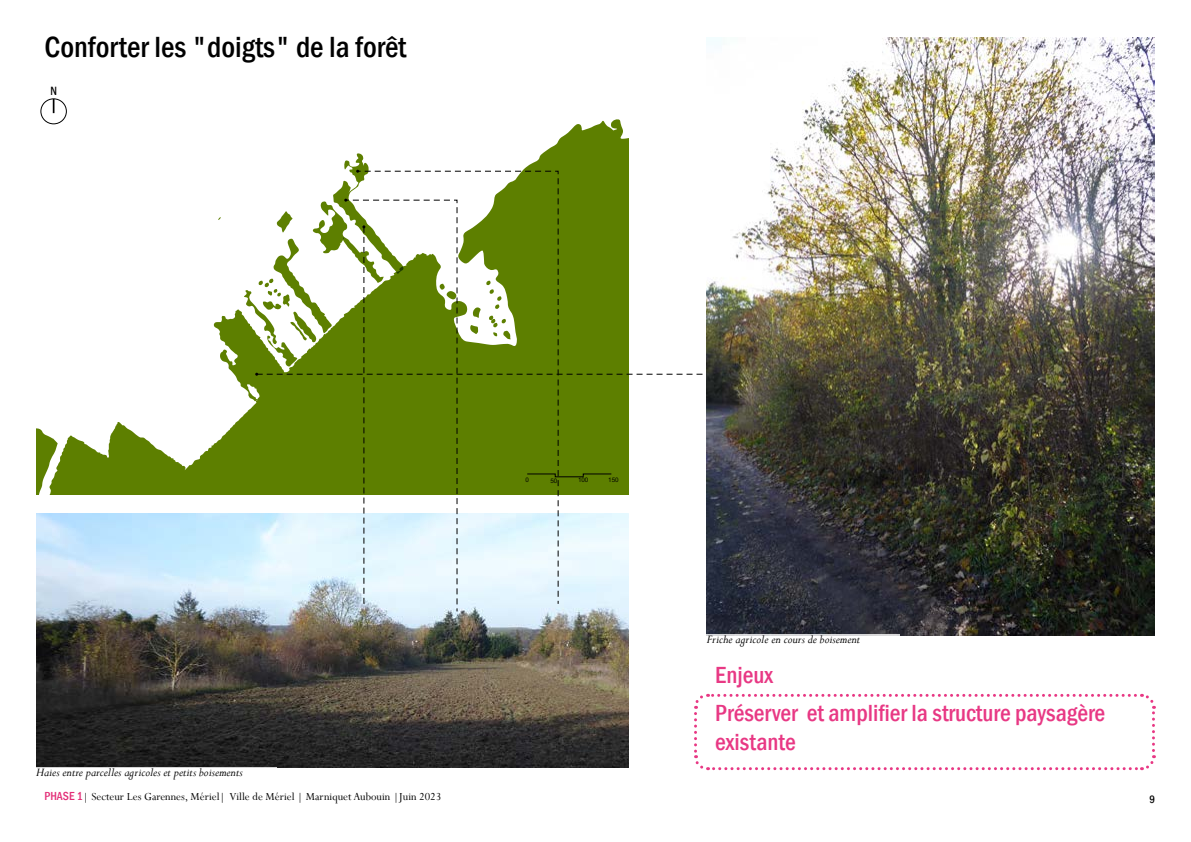
<style>
.page{position:relative;width:1191px;height:842px;background:#fff}
.page>*{position:absolute;margin:0;border:0;box-sizing:border-box;transform-origin:0 0}
.t1{font:500 condensed 30px "Franklin Gothic";color:#000}
.t2{font:500 condensed 24px/37.9px "Franklin Gothic";color:#e83884}
.t3{font:italic 13px "Perpetua";color:#000}
.t4{font:500 condensed 12.3px "Franklin Gothic";color:#000;scale:.94 1}
.t5{font:12px "Perpetua";color:#000}
.t6{font:500 condensed 11px "Franklin Gothic";color:#000}
.t7{font:6.3px "Arial";color:#000}
.s1{font-family:"Franklin Gothic";font-weight:500;font-stretch:condensed;color:#e32e77}
</style>
<div class="page">
<svg style="left:694px;top:693px;width:462px;height:78px"></svg>
<svg style="left:45px;top:121px;width:199px;height:373px"></svg>
<svg style="left:36px;top:428px;width:22px;height:66px"></svg>
<img style="left:707px;top:38px;width:448px;height:597px">
<img style="left:36px;top:513px;width:592px;height:255px">
<svg style="left:244px;top:118px;width:558px;height:488px"></svg>
<div style="left:41px;top:99px;width:26px;height:25px;border:1px solid #000;border-radius:50%"></div>
<svg style="left:53px;top:99px;width:1px;height:14px"></svg>
<h1 class="t1" style="left:45px;top:27px;width:363px">Conforter les "doigts" de la forêt</h1>
<p class="t4" style="left:50px;top:83px;width:8px">N</p>
<p class="t3" style="left:36px;top:764px;width:208px">Haies entre parcelles agricoles et petits boisements</p>
<p class="t7" style="left:525px;top:476px;width:5px">0</p>
<p class="t7" style="left:550px;top:476px;width:8px">50</p>
<p class="t7" style="left:578px;top:476px;width:12px">100</p>
<p class="t7" style="left:608px;top:476px;width:12px">150</p>
<p class="t3" style="left:707px;top:631px;width:155px">Friche agricole en cours de boisement</p>
<h2 class="t2" style="left:715px;top:656px;width:391px">Enjeux<br>Préserver et amplifier la structure paysagère</h2>
<h2 class="t2" style="left:715px;top:723px;width:82px">existante</h2>
<p class="t5" style="left:45px;top:789px;width:398px"><span class="s1">PHASE 1</span>| Secteur Les Garennes, Mériel| Ville de Mériel | Marniquet Aubouin |Juin 2023</p>
<p class="t6" style="left:1149px;top:792px;width:7px">9</p>
</div>
